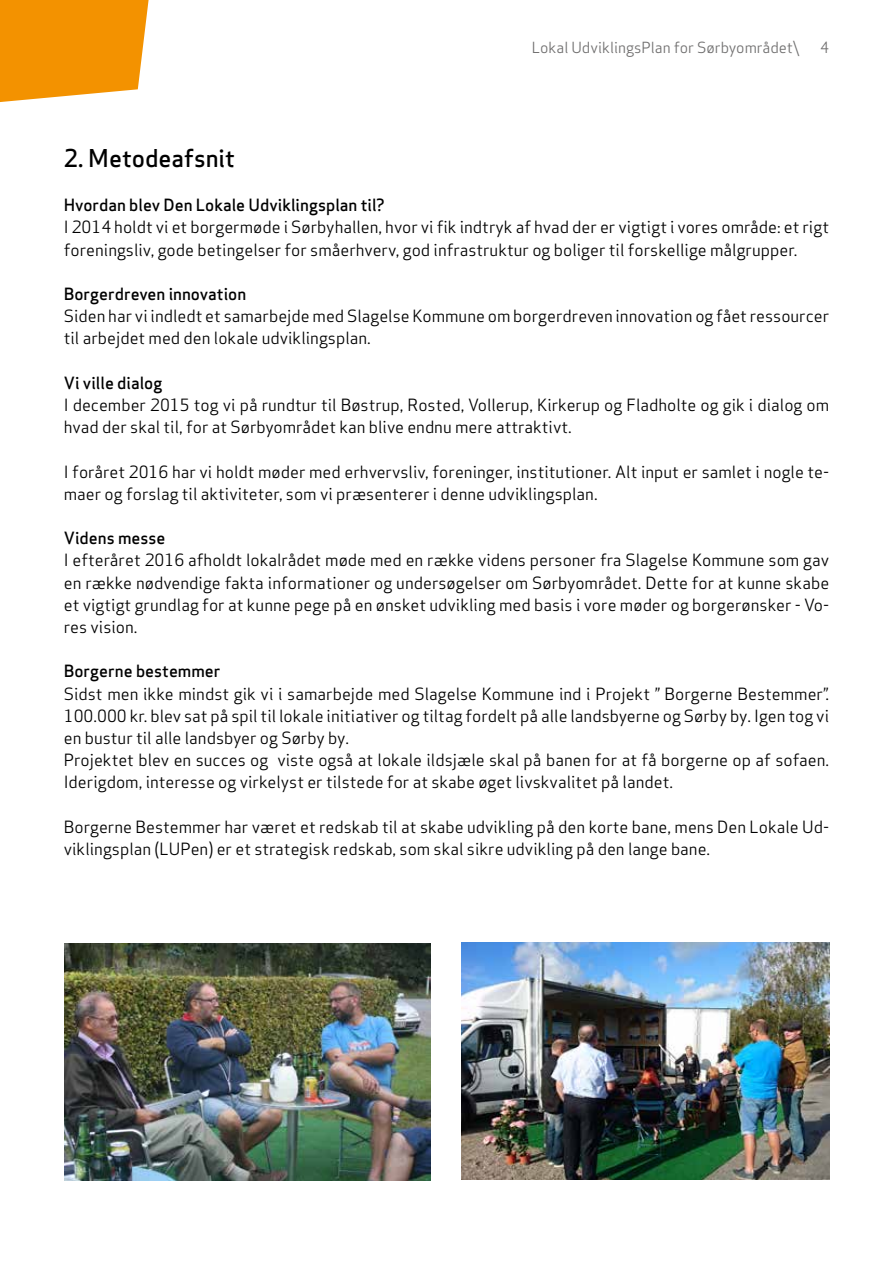
<style>
.page{position:relative;width:893px;height:1263px;background:#fff}
.page>*{position:absolute;margin:0;border:0;box-sizing:border-box;transform-origin:0 0}
.t1{font:500 24px "Apex Sans";color:#000}
.t2{font:16.5px/22.2px "Apex Sans";color:#000}
.t3{font:500 16.5px "Apex Sans";color:#000}
.t4{font:15px "Apex Sans";color:#706f6f}
</style>
<div class="page">
<img style="left:65px;top:943px;width:366px;height:237px">
<img style="left:461px;top:942px;width:368px;height:237px">
<svg style="left:0;top:0;width:149px;height:102px;background:#f49c19"></svg>
<p class="t4" style="left:532px;top:36px;width:269px">Lokal UdviklingsPlan for Sørbyområdet\</p>
<p class="t4" style="left:820px;top:35px;width:10px">4</p>
<h1 class="t1" style="left:64px;top:137px;width:173px">2. Metodeafsnit</h1>
<p class="t3" style="left:64px;top:191px;width:323px">Hvordan blev Den Lokale Udviklingsplan til?</p>
<p class="t2" style="left:64px;top:215px;width:767px">I 2014 holdt vi et borgermøde i Sørbyhallen, hvor vi fik indtryk af hvad der er vigtigt i vores område: et rigt foreningsliv, gode betingelser for småerhverv, god infrastruktur og boliger til forskellige målgrupper.</p>
<p class="t3" style="left:64px;top:279px;width:184px">Borgerdreven innovation</p>
<p class="t2" style="left:64px;top:303px;width:767px">Siden har vi indledt et samarbejde med Slagelse Kommune om borgerdreven innovation og fået ressourcer til arbejdet med den lokale udviklingsplan.</p>
<p class="t3" style="left:64px;top:368px;width:100px">Vi ville dialog</p>
<p class="t2" style="left:64px;top:392px;width:767px">I december 2015 tog vi på rundtur til Bøstrup, Rosted, Vollerup, Kirkerup og Fladholte og gik i dialog om hvad der skal til, for at Sørbyområdet kan blive endnu mere attraktivt.</p>
<p class="t2" style="left:64px;top:459px;width:767px">I foråret 2016 har vi holdt møder med erhvervsliv, foreninger, institutioner. Alt input er samlet i nogle te&shy;maer og forslag til aktiviteter, som vi præsenterer i denne udviklingsplan.</p>
<p class="t3" style="left:64px;top:524px;width:103px">Videns messe</p>
<p class="t2" style="left:64px;top:548px;width:767px;text-align:justify">I efteråret 2016 afholdt lokalrådet møde med en række videns personer fra Slagelse Kommune som gav en række nødvendige fakta informationer og undersøgelser om Sørbyområdet. Dette for at kunne skabe et vigtigt grundlag for at kunne pege på en ønsket udvikling med basis i vore møder og borgerønsker - Vo&shy;res vision.</p>
<p class="t3" style="left:64px;top:657px;width:158px">Borgerne bestemmer</p>
<p class="t2" style="left:64px;top:681px;width:767px">Sidst men ikke mindst gik vi i samarbejde med Slagelse Kommune ind i Projekt ” Borgerne Bestemmer”.<br>100.000 kr. blev sat på spil til lokale initiativer og tiltag fordelt på alle landsbyerne og Sørby by. Igen tog vi en bustur til alle landsbyer og Sørby by.<br>Projektet blev en succes og viste også at lokale ildsjæle skal på banen for at få borgerne op af sofaen.<br>Iderigdom, interesse og virkelyst er tilstede for at skabe øget livskvalitet på landet.</p>
<p class="t2" style="left:64px;top:814px;width:767px">Borgerne Bestemmer har været et redskab til at skabe udvikling på den korte bane, mens Den Lokale Ud&shy;viklingsplan (LUPen) er et strategisk redskab, som skal sikre udvikling på den lange bane.</p>
</div>
